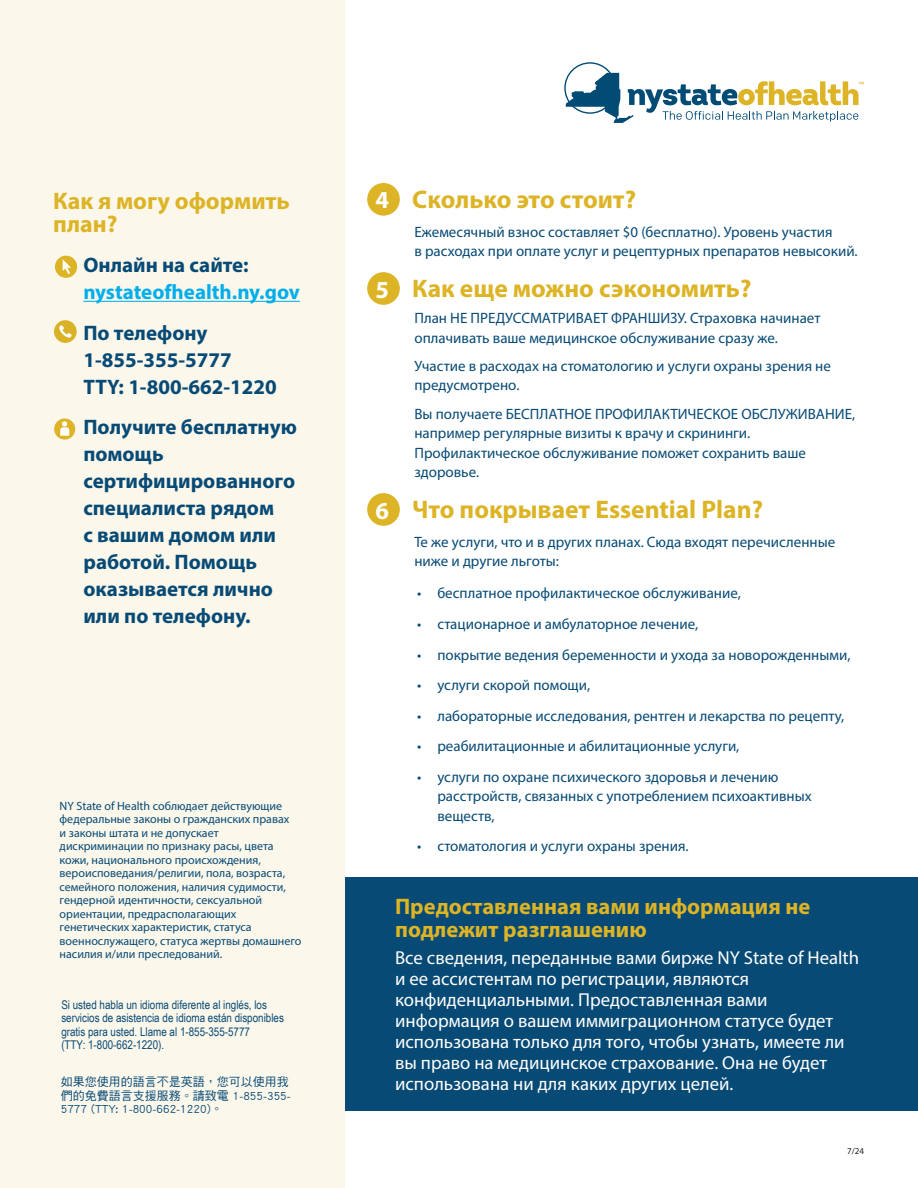
<style>
.page{position:relative;width:918px;height:1188px;background:#fff}
.page>*{position:absolute;margin:0;border:0;box-sizing:border-box;transform-origin:0 0}
.t1{font:700 25.5px "Myriad Pro";color:#ddb425}
.t2{font:700 24px/22.5px "Myriad Pro";color:#ddb425}
.t3{font:700 22.5px/22.5px "Myriad Pro";color:#ddb425}
.t4{font:700 21px/27px "Myriad Pro";color:#074a75}
.t5{font:700 21px "Myriad Pro";color:#00aeec}
.t6{font:18.75px/21px "Myriad Pro";color:#fff}
.t7{font:15px/19.5px "Myriad Pro";color:#074a75}
.t8{font:12px/13.5px "Myriad Pro";color:#074a75}
.t9{font:12px/13.5px "Arial Narrow";color:#074a75}
.t10{font:12px/13.5px "DF Hei Std W5";color:#074a75}
.t11{font:9px "Myriad Pro";color:#231f20}
.t12{font:9px "Intro";color:#ddb425}
.s1{font-size:24.45px;color:#fff}
</style>
<div class="page">
<div style="left:323px;top:877px;width:595px;height:233px;background:#074a75"></div>
<div style="left:0;top:0;width:345px;height:1188px;background:#fbf7eb"></div>
<div style="left:367px;top:183px;width:33px;height:33px;background:#ddb425;border-radius:50%"></div>
<div style="left:367px;top:272px;width:33px;height:33px;background:#ddb425;border-radius:50%"></div>
<div style="left:367px;top:493px;width:33px;height:33px;background:#ddb425;border-radius:50%"></div>
<hr style="left:83px;top:301px;width:217px;height:1px;background:#00aeec">
<div style="left:54px;top:419px;width:21px;height:21px;background:#ddb425;border-radius:50%"></div>
<svg style="left:60px;top:421px;width:9px;height:15px"></svg>
<div style="left:55px;top:256px;width:22px;height:22px;background:#ddb425;border-radius:50%"></div>
<svg style="left:63px;top:259px;width:8px;height:15px"></svg>
<svg style="left:54px;top:320px;width:23px;height:23px"></svg>
<svg style="left:564px;top:62px;width:295px;height:61px"></svg>
<h2 class="t2" style="left:53px;top:189px;width:238px">Как я могу оформить план?</h2>
<h3 class="t4" style="left:83px;top:251px;width:167px">Онлайн на сайте:</h3>
<h3 class="t5" style="left:83px;top:278px;width:218px">nystateofhealth.ny.gov</h3>
<h3 class="t4" style="left:83px;top:318px;width:195px">По телефону<br>1-855-355-5777<br>TTY: 1-800-662-1220</h3>
<h3 class="t4" style="left:83px;top:413px;width:215px">Получите бесплатную помощь сертифицированного специалиста рядом<br>с вашим домом или работой. Помощь оказывается лично или по телефону.</h3>
<p class="t8" style="left:60px;top:799px;width:243px">NY State of Health соблюдает действующие федеральные законы о гражданских правах<br>и законы штата и не допускает дискриминации по признаку расы, цвета кожи, национального происхождения, вероисповедания/религии, пола, возраста, семейного положения, наличия судимости, гендерной идентичности, сексуальной ориентации, предрасполагающих генетических характеристик, статуса военнослужащего, статуса жертвы домашнего насилия и/или преследований.</p>
<p class="t9" style="left:61px;top:997px;width:224px">Si usted habla un idioma diferente al inglés, los servicios de asistencia de idioma están disponibles gratis para usted. Llame al 1-855-355-5777<br>(TTY: 1-800-662-1220).</p>
<p class="t10" style="left:61px;top:1075px;width:232px">如果您使用的語言不是英語，您可以使用我們的免費語言支援服務。請致電 1-855-355-<br>5777 (TTY: 1-800-662-1220)。</p>
<p class="t12" style="left:858px;top:79px;width:7px">™</p>
<h1 class="t1" style="left:375px;top:183px;width:262px"><span class="s1">4</span> Сколько это стоит?</h1>
<p class="t7" style="left:414px;top:222px;width:445px">Ежемесячный взнос составляет $0 (бесплатно). Уровень участия<br>в расходах при оплате услуг и рецептурных препаратов невысокий.</p>
<h1 class="t1" style="left:375px;top:272px;width:377px"><span class="s1">5</span> Как еще можно сэкономить?</h1>
<p class="t7" style="left:414px;top:308px;width:408px">План НЕ ПРЕДУССМАТРИВАЕТ ФРАНШИЗУ. Страховка начинает оплачивать ваше медицинское обслуживание сразу же.</p>
<p class="t7" style="left:414px;top:356px;width:418px">Участие в расходах на стоматологию и услуги охраны зрения не предусмотрено.</p>
<p class="t7" style="left:414px;top:404px;width:442px">Вы получаете БЕСПЛАТНОЕ ПРОФИЛАКТИЧЕСКОЕ ОБСЛУЖИВАНИЕ, например регулярные визиты к врачу и скрининги.<br>Профилактическое обслуживание поможет сохранить ваше здоровье.</p>
<h1 class="t1" style="left:375px;top:493px;width:389px"><span class="s1">6</span> Что покрывает Essential Plan?</h1>
<p class="t7" style="left:414px;top:532px;width:422px">Те же услуги, что и в других планах. Сюда входят перечисленные ниже и другие льготы:</p>
<p class="t7" style="left:417px;top:583px;width:325px">• бесплатное профилактическое обслуживание,</p>
<p class="t7" style="left:417px;top:614px;width:283px">• стационарное и амбулаторное лечение,</p>
<p class="t7" style="left:417px;top:645px;width:435px">• покрытие ведения беременности и ухода за новорожденными,</p>
<p class="t7" style="left:417px;top:675px;width:175px">• услуги скорой помощи,</p>
<p class="t7" style="left:417px;top:706px;width:429px">• лабораторные исследования, рентген и лекарства по рецепту,</p>
<p class="t7" style="left:417px;top:736px;width:324px">• реабилитационные и абилитационные услуги,</p>
<p class="t7" style="left:437px;top:767px;width:376px;text-indent:-20px">• услуги по охране психического здоровья и лечению расстройств, связанных с употреблением психоактивных веществ,</p>
<p class="t7" style="left:417px;top:836px;width:273px">• стоматология и услуги охраны зрения.</p>
<h3 class="t3" style="left:395px;top:895px;width:417px">Предоставленная вами информация не подлежит разглашению</h3>
<p class="t6" style="left:395px;top:947px;width:466px">Все сведения, переданные вами бирже NY State of Health и ее ассистентам по регистрации, являются конфиденциальными. Предоставленная вами информация о вашем иммиграционном статусе будет использована только для того, чтобы узнать, имеете ли вы право на медицинское страхование. Она не будет использована ни для каких других целей.</p>
<p class="t11" style="left:847px;top:1145px;width:18px">7/24</p>
</div>
